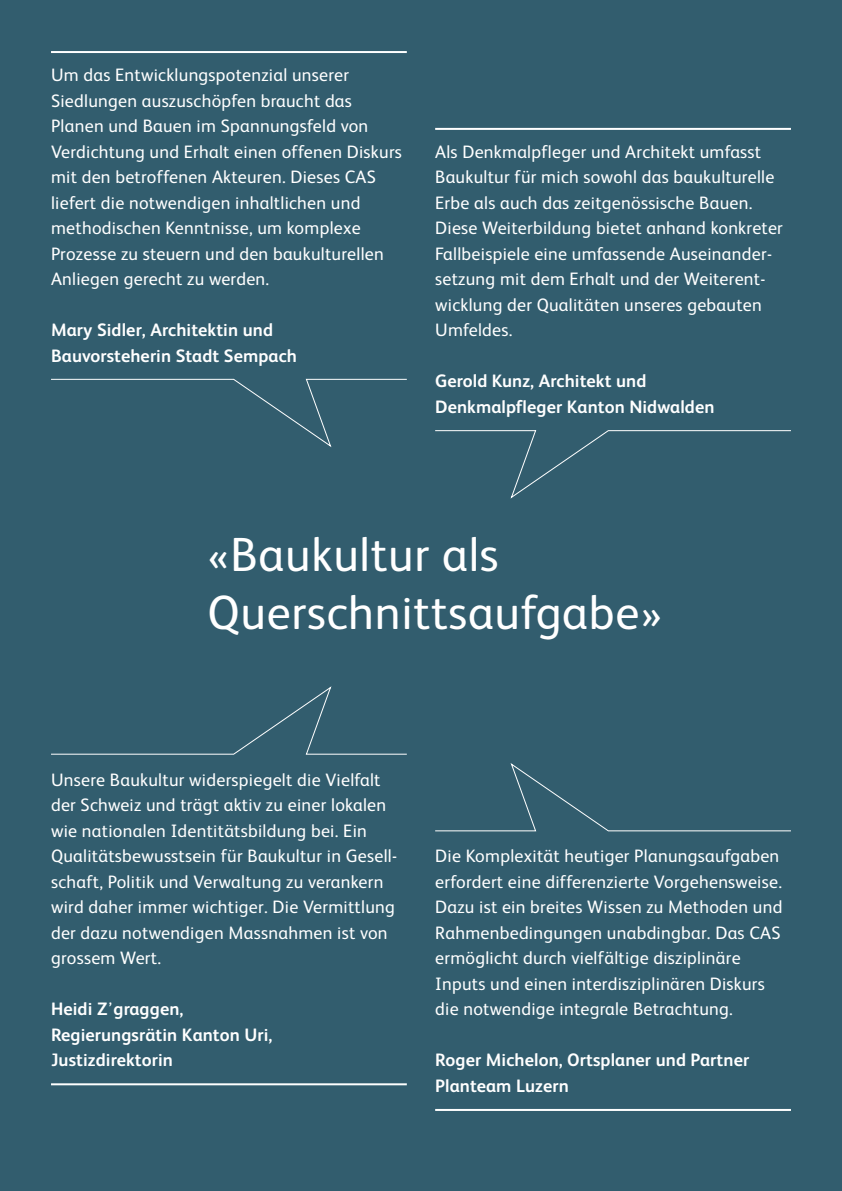
<style>
.page{position:relative;width:842px;height:1191px;background:#325d6e}
.page>*{position:absolute;margin:0;border:0;box-sizing:border-box;transform-origin:0 0}
.t1{font:48px/57.6px "FS Albert";letter-spacing:.015em;color:#fff}
.t2{font:18px/25.6px "FS Albert";letter-spacing:.015em;color:#fff}
.t3{font:700 18px/25.6px "FS Albert";letter-spacing:.005em;color:#fff}
.s1{font-weight:400}
</style>
<div class="page">
<svg style="left:51px;top:686px;width:356px;height:69px"></svg>
<svg style="left:51px;top:378px;width:356px;height:69px"></svg>
<svg style="left:435px;top:763px;width:356px;height:69px"></svg>
<svg style="left:435px;top:430px;width:356px;height:69px"></svg>
<hr style="left:51px;top:1083px;width:356px;height:2px;background:#fff">
<hr style="left:51px;top:51px;width:356px;height:2px;background:#fff">
<hr style="left:435px;top:1109px;width:356px;height:2px;background:#fff">
<hr style="left:435px;top:128px;width:356px;height:2px;background:#fff">
<p class="t2" style="left:51px;top:61px;width:352px">Um das Entwicklungspotenzial unserer Siedlungen auszuschöpfen braucht das Planen und Bauen im Spannungsfeld von Verdichtung und Erhalt einen offenen Diskurs mit den betroffenen Akteuren. Dieses CAS liefert die notwendigen inhaltlichen und methodischen Kenntnisse, um komplexe Prozesse zu steuern und den baukulturellen Anliegen gerecht zu werden.</p>
<p class="t3" style="left:51px;top:316px;width:247px">Mary Sidler, Architektin und<br>Bauvorsteherin Stadt Sempach</p>
<p class="t2" style="left:435px;top:138px;width:349px">Als Denkmalpfleger und Architekt umfasst Baukultur für mich sowohl das baukulturelle Erbe als auch das zeitgenössische Bauen.<br>Diese Weiterbildung bietet anhand konkreter Fallbeispiele eine umfassende Auseinander&shy;setzung mit dem Erhalt und der Weiterent&shy;wicklung der Qualitäten unseres gebauten Umfeldes.</p>
<p class="t3" style="left:435px;top:368px;width:281px">Gerold Kunz, Architekt und<br>Denkmalpfleger Kanton Nidwalden</p>
<h1 class="t1" style="left:208px;top:523px;width:456px">«Baukultur als<br>Querschnittsaufgabe»</h1>
<p class="t2" style="left:51px;top:765px;width:348px">Unsere Baukultur widerspiegelt die Vielfalt der Schweiz und trägt aktiv zu einer lokalen wie nationalen Identitätsbildung bei. Ein Qualitätsbewusstsein für Baukultur in Gesell&shy;schaft, Politik und Verwaltung zu verankern wird daher immer wichtiger. Die Vermittlung der dazu notwendigen Massnahmen ist von grossem Wert.</p>
<p class="t3" style="left:51px;top:995px;width:223px">Heidi Z<span class="s1">’</span>graggen,<br>Regierungsrätin Kanton Uri,<br>Justizdirektorin</p>
<p class="t2" style="left:435px;top:842px;width:349px">Die Komplexität heutiger Planungsaufgaben erfordert eine differenzierte Vorgehensweise.<br>Dazu ist ein breites Wissen zu Methoden und Rahmenbedingungen unabdingbar. Das CAS ermöglicht durch vielfältige disziplinäre Inputs und einen interdisziplinären Diskurs die notwendige integrale Betrachtung.</p>
<p class="t3" style="left:435px;top:1046px;width:316px">Roger Michelon, Ortsplaner und Partner<br>Planteam Luzern</p>
</div>
